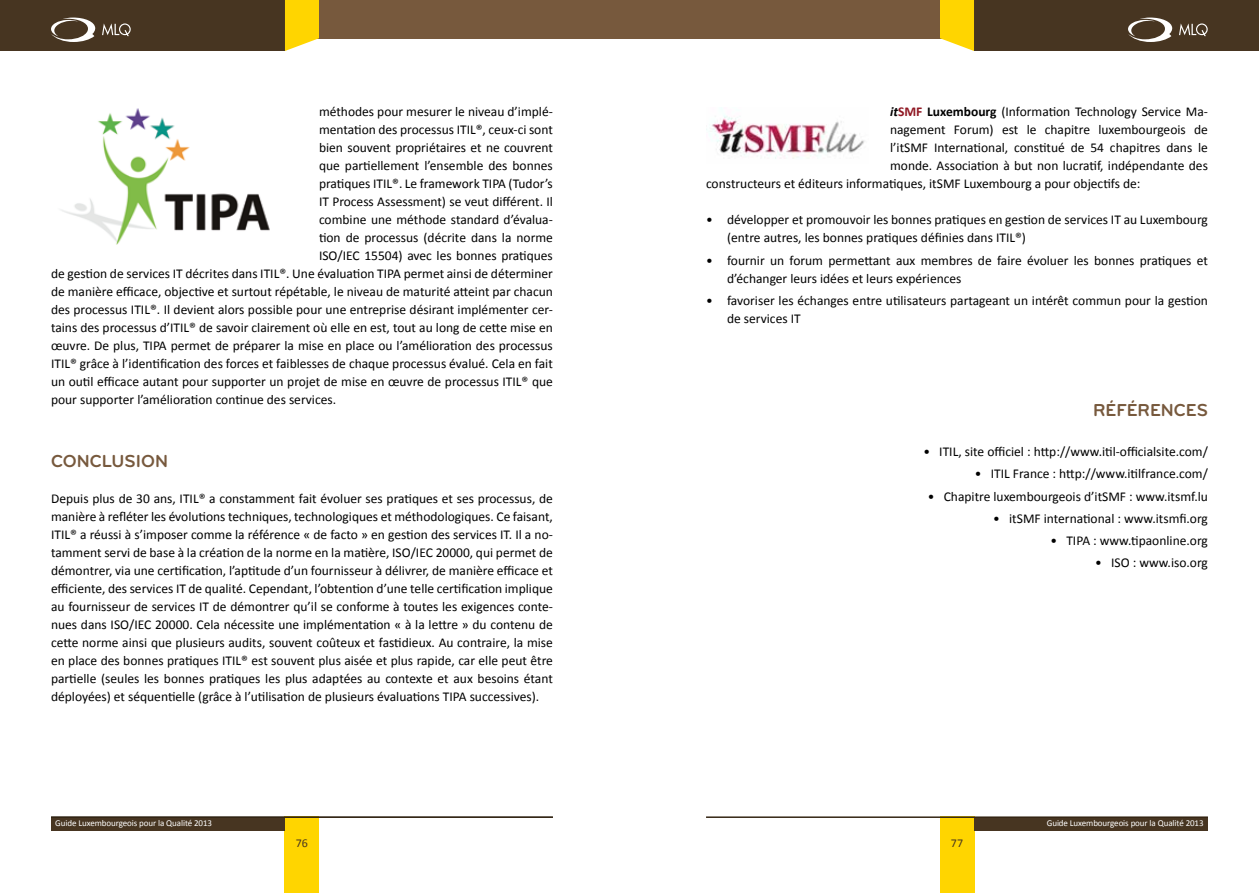
<style>
.page{position:relative;width:1259px;height:893px;background:#fff}
.page>*{position:absolute;margin:0;border:0;box-sizing:border-box;transform-origin:0 0}
.t1{font:700 18px "Bryant Pro";color:#77593d}
.t2{font:13.5px/18px "Calibri";color:#000}
.t3{font:12px "Calibri";color:#473521}
.t4{font:9px "Calibri";letter-spacing:-.01em;color:#fff}
.s1{font-weight:700;font-style:italic}
.s2{font-weight:700;color:#901824}
.s3{font-weight:700}
</style>
<div class="page">
<div style="left:629px;top:0;width:330px;height:38px;background:#77593d"></div>
<div style="left:974px;top:0;width:285px;height:51px;background:#473521"></div>
<svg style="left:940px;top:0;width:34px;height:51px;background:#feda1f"></svg>
<div style="left:285px;top:816px;width:34px;height:77px;background:#ffd500"></div>
<div style="left:51px;top:817px;width:234px;height:13px;background:#473521"></div>
<hr style="left:51px;top:816px;width:502px;height:2px;background:#352614">
<div style="left:300px;top:0;width:329px;height:38px;background:#77593d"></div>
<div style="left:0;top:0;width:285px;height:51px;background:#473521"></div>
<svg style="left:285px;top:0;width:34px;height:51px;background:#feda1f"></svg>
<svg style="left:102px;top:23px;width:29px;height:13px"></svg>
<svg style="left:51px;top:17px;width:44px;height:25px"></svg>
<svg style="left:1179px;top:23px;width:28px;height:13px"></svg>
<svg style="left:1128px;top:17px;width:44px;height:25px"></svg>
<div style="left:940px;top:816px;width:34px;height:77px;background:#ffd500"></div>
<div style="left:974px;top:817px;width:234px;height:13px;background:#473521"></div>
<hr style="left:706px;top:816px;width:502px;height:2px;background:#352614">
<img style="left:61px;top:108px;width:209px;height:137px">
<img style="left:706px;top:107px;width:159px;height:52px">
<p class="t2" style="left:319px;top:102px;width:235px">méthodes pour mesurer le niveau d’implé-</p>
<p class="t2" style="left:319px;top:120px;width:235px">mentation des processus ITIL®, ceux-ci sont</p>
<p class="t2" style="left:319px;top:138px;width:235px">bien souvent propriétaires et ne couvrent</p>
<p class="t2" style="left:319px;top:156px;width:235px">que partiellement l’ensemble des bonnes</p>
<p class="t2" style="left:319px;top:174px;width:235px">pratiques ITIL®. Le framework TIPA (Tudor’s</p>
<p class="t2" style="left:319px;top:192px;width:235px">IT Process Assessment) se veut différent. Il</p>
<p class="t2" style="left:319px;top:210px;width:235px">combine une méthode standard d’évalua-</p>
<p class="t2" style="left:319px;top:228px;width:235px">tion de processus (décrite dans la norme</p>
<p class="t2" style="left:319px;top:246px;width:235px">ISO/IEC 15504) avec les bonnes pratiques</p>
<p class="t2" style="left:51px;top:264px;width:503px">de gestion de services IT décrites dans ITIL®. Une évaluation TIPA permet ainsi de déterminer</p>
<p class="t2" style="left:51px;top:282px;width:503px">de manière efficace, objective et surtout répétable, le niveau de maturité atteint par chacun</p>
<p class="t2" style="left:51px;top:300px;width:503px">des processus ITIL®. Il devient alors possible pour une entreprise désirant implémenter cer-</p>
<p class="t2" style="left:51px;top:318px;width:503px">tains des processus d’ITIL® de savoir clairement où elle en est, tout au long de cette mise en</p>
<p class="t2" style="left:51px;top:336px;width:503px">œuvre. De plus, TIPA permet de préparer la mise en place ou l’amélioration des processus</p>
<p class="t2" style="left:51px;top:354px;width:503px">ITIL® grâce à l’identification des forces et faiblesses de chaque processus évalué. Cela en fait</p>
<p class="t2" style="left:51px;top:372px;width:503px">un outil efficace autant pour supporter un projet de mise en œuvre de processus ITIL® que</p>
<p class="t2" style="left:51px;top:390px;width:287px">pour supporter l’amélioration continue des services.</p>
<h1 class="t1" style="left:51px;top:450px;width:118px">CONCLUSION</h1>
<p class="t2" style="left:51px;top:489px;width:503px;text-align:justify">Depuis plus de 30 ans, ITIL® a constamment fait évoluer ses pratiques et ses processus, de manière à refléter les évolutions techniques, technologiques et méthodologiques. Ce faisant, ITIL® a réussi à s’imposer comme la référence « de facto » en gestion des services IT. Il a no&shy;tamment servi de base à la création de la norme en la matière, ISO/IEC 20000, qui permet de démontrer, via une certification, l’aptitude d’un fournisseur à délivrer, de manière efficace et efficiente, des services IT de qualité. Cependant, l’obtention d’une telle certification implique au fournisseur de services IT de démontrer qu’il se conforme à toutes les exigences conte&shy;nues dans ISO/IEC 20000. Cela nécessite une implémentation « à la lettre » du contenu de cette norme ainsi que plusieurs audits, souvent coûteux et fastidieux. Au contraire, la mise en place des bonnes pratiques ITIL® est souvent plus aisée et plus rapide, car elle peut être partielle (seules les bonnes pratiques les plus adaptées au contexte et aux besoins étant déployées) et séquentielle (grâce à l’utilisation de plusieurs évaluations TIPA successives).</p>
<p class="t4" style="left:55px;top:818px;width:158px">Guide Luxembourgeois pour la Qualité 2013</p>
<p class="t3" style="left:296px;top:836px;width:14px">76</p>
<p class="t2" style="left:890px;top:102px;width:319px"><span class="s1">it</span><span class="s2">SMF</span> <span class="s3">Luxembourg</span> (Information Technology Service Ma-</p>
<p class="t2" style="left:890px;top:120px;width:319px">nagement Forum) est le chapitre luxembourgeois de</p>
<p class="t2" style="left:890px;top:138px;width:319px">l’itSMF International, constitué de 54 chapitres dans le</p>
<p class="t2" style="left:890px;top:156px;width:319px">monde. Association à but non lucratif, indépendante des</p>
<p class="t2" style="left:706px;top:174px;width:436px">constructeurs et éditeurs informatiques, itSMF Luxembourg a pour objectifs de:</p>
<p class="t2" style="left:727px;top:210px;width:482px;text-indent:-21px">• développer et promouvoir les bonnes pratiques en gestion de services IT au Luxembourg (entre autres, les bonnes pratiques définies dans ITIL®)</p>
<p class="t2" style="left:727px;top:251px;width:482px;text-indent:-21px">• fournir un forum permettant aux membres de faire évoluer les bonnes pratiques et d’échanger leurs idées et leurs expériences</p>
<p class="t2" style="left:727px;top:291px;width:482px;text-indent:-21px">• favoriser les échanges entre utilisateurs partageant un intérêt commun pour la gestion de services IT</p>
<h1 class="t1" style="left:1093px;top:399px;width:104px">RÉFÉRENCES</h1>
<p class="t2" style="left:923px;top:442px;width:286px">• ITIL, site officiel : http://www.itil-officialsite.com/</p>
<p class="t2" style="left:975px;top:464px;width:234px">• ITIL France : http://www.itilfrance.com/</p>
<p class="t2" style="left:928px;top:487px;width:281px">• Chapitre luxembourgeois d’itSMF : www.itsmf.lu</p>
<p class="t2" style="left:993px;top:509px;width:216px">• itSMF international : www.itsmfi.org</p>
<p class="t2" style="left:1050px;top:531px;width:159px">• TIPA : www.tipaonline.org</p>
<p class="t2" style="left:1095px;top:553px;width:114px">• ISO : www.iso.org</p>
<p class="t3" style="left:951px;top:836px;width:14px">77</p>
<p class="t4" style="left:1046px;top:818px;width:158px">Guide Luxembourgeois pour la Qualité 2013</p>
</div>
